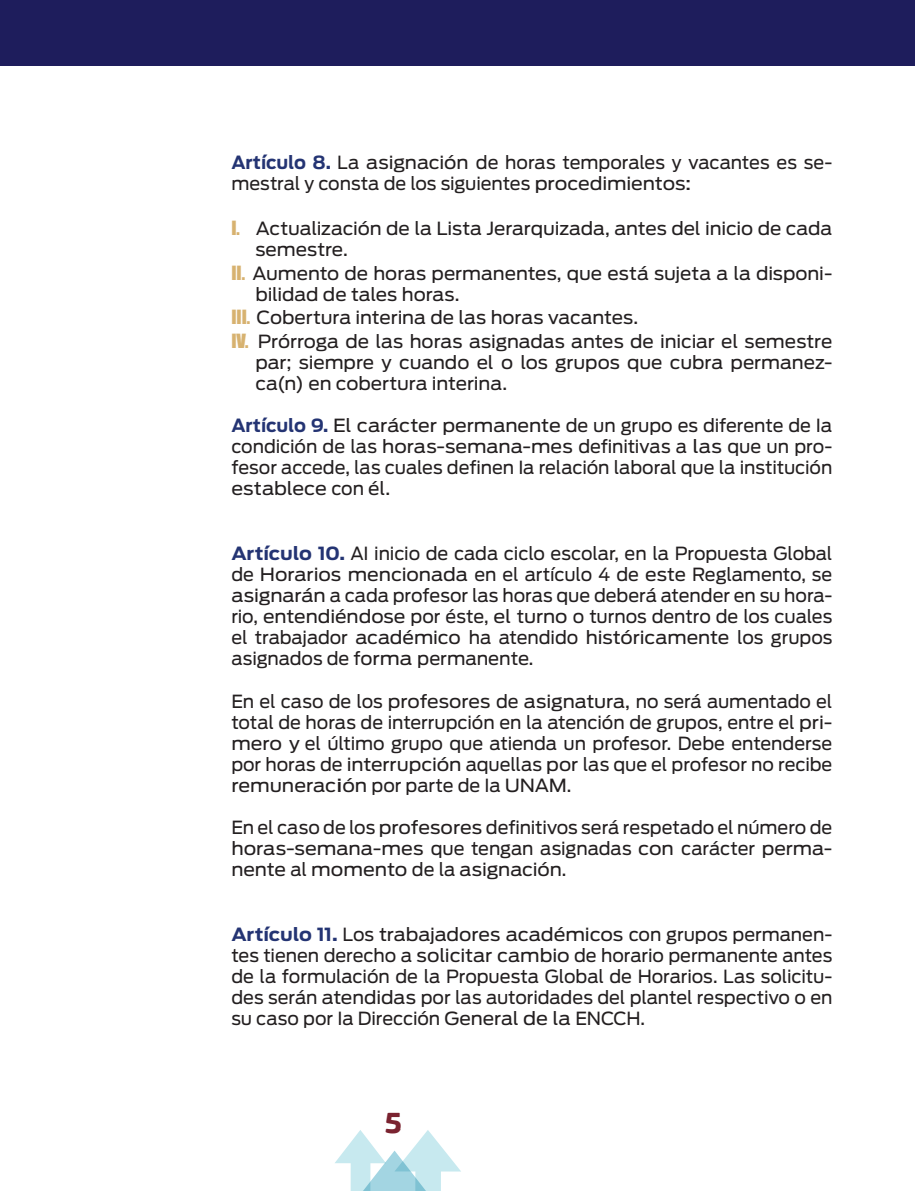
<style>
.page{position:relative;width:915px;height:1191px;background:#fff}
.page>*{position:absolute;margin:0;border:0;box-sizing:border-box;transform-origin:0 0}
.t1{font:700 30px "PF Square Sans Pro";color:#7a2330}
.t2{font:18px/21px "Antenna";letter-spacing:-.005em;color:#231f20;text-align:justify}
.t3{font:18px/21px "Antenna";letter-spacing:-.005em;color:#231f20;scale:1.05 1}
.t4{font:18px/21px "Antenna";letter-spacing:-.005em;color:#231f20;text-align:justify;scale:1.09 1}
.s1{font-weight:700;color:#243473}
.s2{font-family:"Impact";color:#d7b270}
</style>
<div class="page">
<svg style="left:335px;top:1130px;width:126px;height:61px"></svg>
<div style="left:0;top:0;width:914px;height:66px;background:#1e1d5c"></div>
<p class="t2" style="left:231px;top:152px;width:602px"><span class="s1">Artículo 8.</span> La asignación de horas temporales y vacantes es se&shy;mestral y consta de los siguientes procedimientos:</p>
<p class="t3" style="left:255px;top:218px;width:551px;text-indent:-24px"><span class="s2">I.</span> Actualización de la Lista Jerarquizada, antes del inicio de cada semestre.</p>
<p class="t3" style="left:255px;top:262px;width:551px;text-indent:-24px"><span class="s2">II.</span> Aumento de horas permanentes, que está sujeta a la disponi&shy;bilidad de tales horas.</p>
<p class="t3" style="left:231px;top:306px;width:573px;line-height:23.7px"><span class="s2">III.</span> Cobertura interina de las horas vacantes.<br><span class="s2">IV.</span> Prórroga de las horas asignadas antes de iniciar el semestre</p>
<p class="t3" style="left:255px;top:352px;width:551px">par; siempre y cuando el o los grupos que cubra permanez&shy;ca(n) en cobertura interina.</p>
<p class="t4" style="left:231px;top:415px;width:553px"><span class="s1">Artículo 9.</span> El carácter permanente de un grupo es diferente de Ia condición de las horas-semana-mes definitivas a las que un pro&shy;fesor accede, las cuales definen Ia relación laboral que la institución establece con él.</p>
<p class="t2" style="left:231px;top:543px;width:602px"><span class="s1">Artículo 10.</span> AI inicio de cada ciclo escolar, en la Propuesta Global de Horarios mencionada en el artículo 4 de este Reglamento, se asignarán a cada profesor las horas que deberá atender en su hora&shy;rio, entendiéndose por éste, el turno o turnos dentro de los cuales el trabajador académico ha atendido históricamente los grupos asignados de forma permanente.</p>
<p class="t2" style="left:231px;top:691px;width:602px">En el caso de los profesores de asignatura, no será aumentado el total de horas de interrupción en la atención de grupos, entre el pri&shy;mero y el último grupo que atienda un profesor. Debe entenderse por horas de interrupción aquellas por las que el profesor no recibe remuneración por parte de Ia UNAM.</p>
<p class="t2" style="left:231px;top:817px;width:602px">En el caso de los profesores definitivos será respetado el número de horas-semana-mes que tengan asignadas con carácter perma&shy;nente al momento de la asignación.</p>
<p class="t2" style="left:231px;top:924px;width:602px"><span class="s1">Artículo 11.</span> Los trabajadores académicos con grupos permanen&shy;tes tienen derecho a solicitar cambio de horario permanente antes de la formulación de la Propuesta Global de Horarios. Las solicitu&shy;des serán atendidas por las autoridades del plantel respectivo o en su caso por Ia Dirección General de la ENCCH.</p>
<h1 class="t1" style="left:384px;top:1104px;width:19px">5</h1>
</div>
